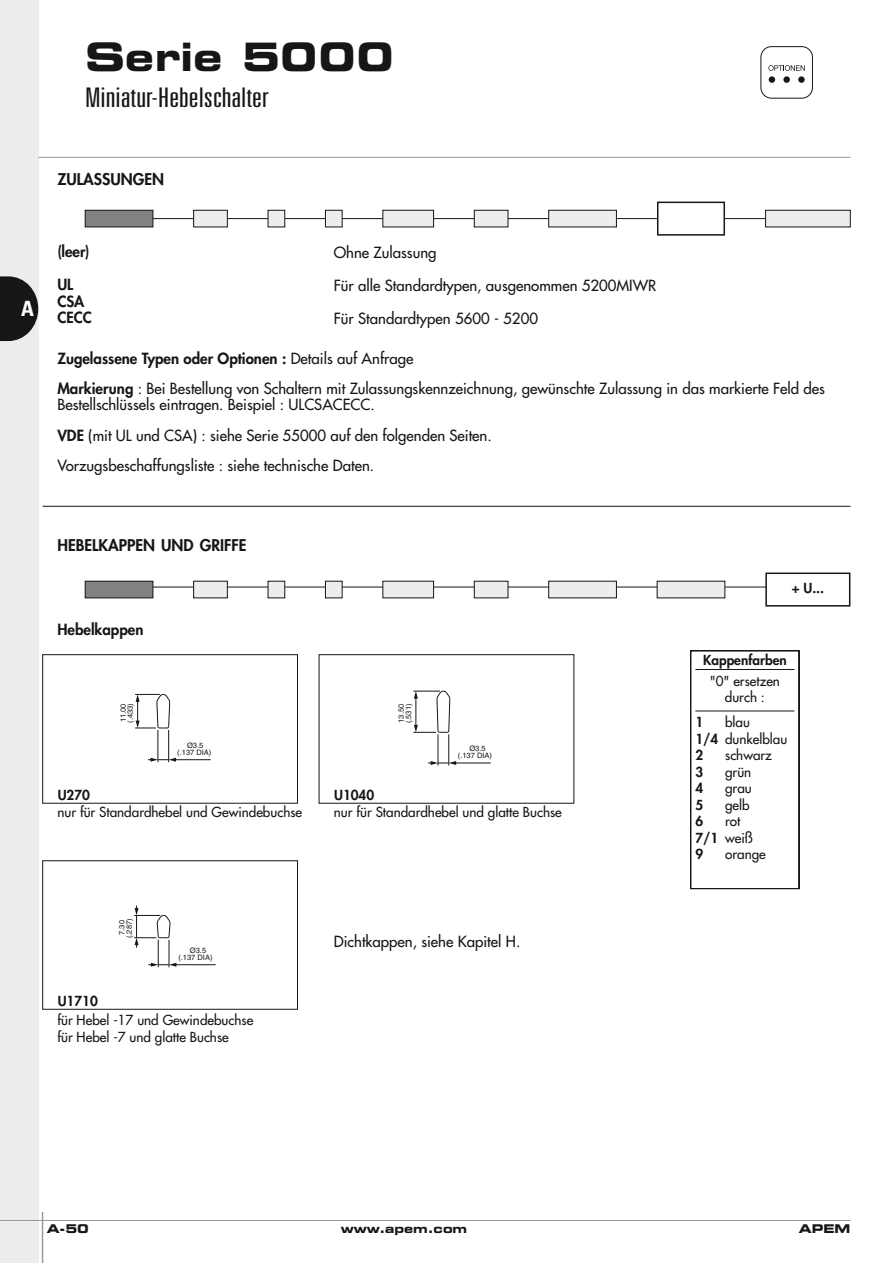
<style>
.page{position:relative;width:893px;height:1263px;background:#fff}
.page>*{position:absolute;margin:0;border:0;box-sizing:border-box;transform-origin:0 0}
.t1{font:700 expanded 39px "Square 721 BT";color:#151616}
.t2{font:300 ultra-condensed 27px "Univers";color:#151616;scale:1.3 1}
.t3{font:700 condensed 21px "Univers";color:#fff}
.t4{font:800 15.75px "Futura";color:#151616}
.t5{font:15px/29.2px "Futura";color:#151616}
.t6{font:800 15px/16.5px "Futura";color:#151616}
.t7{font:13.5px/16.5px "Futura";color:#151616}
.t8{font:800 13.5px "Futura";color:#151616}
.t9{font:700 expanded 12px "Square 721 BT";color:#151616}
.t10{font:7.5px/7.2px "Helvetica";color:#151616}
.s1{font-weight:800}
</style>
<div class="page">
<div style="left:0;top:0;width:38px;height:1263px;background:#eceded"></div>
<hr style="left:0;top:1220px;width:850px;height:1px;background:#989899">
<hr style="left:42px;top:1212px;width:1px;height:51px;background:#989899">
<hr style="left:38px;top:157px;width:812px;height:1px;background:#989899">
<svg style="left:0;top:276px;width:38px;height:65px"></svg>
<hr style="left:148px;top:218px;width:629px;height:1px;background:#151616">
<div style="left:85px;top:210px;width:68px;height:17px;background:#818281"></div>
<div style="left:85px;top:210px;width:68px;height:17px;border:1px solid #151616"></div>
<div style="left:383px;top:210px;width:51px;height:17px;background:#eceded"></div>
<div style="left:383px;top:210px;width:51px;height:17px;border:1px solid #151616"></div>
<div style="left:194px;top:210px;width:33px;height:17px;background:#eceded"></div>
<div style="left:193px;top:210px;width:34px;height:17px;border:1px solid #151616"></div>
<div style="left:268px;top:210px;width:17px;height:17px;background:#eceded"></div>
<div style="left:268px;top:210px;width:17px;height:17px;border:1px solid #151616"></div>
<div style="left:325px;top:210px;width:17px;height:17px;background:#eceded"></div>
<div style="left:325px;top:210px;width:17px;height:17px;border:1px solid #151616"></div>
<div style="left:658px;top:202px;width:66px;height:33px;background:#fff"></div>
<div style="left:657px;top:202px;width:68px;height:34px;border:2px solid #151616"></div>
<div style="left:766px;top:210px;width:84px;height:17px;background:#eceded"></div>
<div style="left:765px;top:210px;width:85px;height:17px;border:1px solid #151616"></div>
<div style="left:474px;top:210px;width:34px;height:17px;background:#eceded"></div>
<div style="left:474px;top:210px;width:34px;height:17px;border:1px solid #151616"></div>
<div style="left:549px;top:210px;width:67px;height:17px;background:#eceded"></div>
<div style="left:549px;top:210px;width:68px;height:17px;border:1px solid #151616"></div>
<hr style="left:43px;top:506px;width:807px;height:1px;background:#151616">
<hr style="left:148px;top:587px;width:629px;height:1px;background:#151616">
<div style="left:657px;top:581px;width:68px;height:17px;background:#eceded"></div>
<div style="left:766px;top:573px;width:84px;height:33px;background:#fff"></div>
<div style="left:765px;top:572px;width:85px;height:34px;border:2px solid #151616"></div>
<svg style="left:42px;top:581px;width:575px;height:222px"></svg>
<div style="left:319px;top:654px;width:255px;height:149px;border:1px solid #151616"></div>
<div style="left:43px;top:860px;width:255px;height:149px;border:1px solid #151616"></div>
<svg style="left:135px;top:694px;width:35px;height:35px"></svg>
<hr style="left:158px;top:730px;width:1px;height:32px;background:#151616">
<hr style="left:168px;top:730px;width:1px;height:32px;background:#151616">
<hr style="left:174px;top:759px;width:37px;height:1px;background:#151616">
<svg style="left:148px;top:758px;width:28px;height:4px"></svg>
<hr style="left:174px;top:964px;width:42px;height:1px;background:#151616">
<svg style="left:134px;top:905px;width:42px;height:62px"></svg>
<svg style="left:413px;top:690px;width:38px;height:43px"></svg>
<hr style="left:438px;top:734px;width:1px;height:31px;background:#151616">
<hr style="left:448px;top:734px;width:1px;height:31px;background:#151616">
<hr style="left:454px;top:763px;width:37px;height:1px;background:#151616">
<svg style="left:428px;top:761px;width:28px;height:4px"></svg>
<div style="left:783px;top:76px;width:7px;height:7px;background:#151616;border-radius:50%"></div>
<div style="left:769px;top:76px;width:6px;height:7px;background:#151616;border-radius:50%"></div>
<svg style="left:798px;top:76px;width:7px;height:7px"></svg>
<div style="left:761px;top:46px;width:52px;height:52px;border:1px solid #151616;border-radius:11px"></div>
<svg style="left:768px;top:65px;width:37px;height:6px"></svg>
<svg style="left:690px;top:651px;width:109px;height:238px"></svg>
<hr style="left:695px;top:669px;width:99px;height:1px;background:#151616">
<hr style="left:695px;top:711px;width:99px;height:1px;background:#151616">
<h1 class="t1" style="left:85px;top:43px;width:311px">Serie 5000</h1>
<h2 class="t2" style="left:85px;top:87px;width:143px">Miniatur-Hebelschalter</h2>
<p class="t4" style="left:57px;top:172px;width:108px">ZULASSUNGEN</p>
<h3 class="t3" style="left:21px;top:301px;width:14px">A</h3>
<p class="t6" style="left:57px;top:244px;width:34px">(leer)</p>
<p class="t6" style="left:57px;top:277px;width:36px">UL<br>CSA<br>CECC</p>
<p class="t5" style="left:334px;top:239px;width:104px">Ohne Zulassung</p>
<p class="t5" style="left:334px;top:272px;width:324px">Für alle Standardtypen, ausgenommen 5200MIWR</p>
<p class="t5" style="left:334px;top:305px;width:206px">Für Standardtypen 5600 - 5200</p>
<p class="t5" style="left:57px;top:345px;width:769px"><span class="s1">Zugelassene Typen oder Optionen :</span> Details auf Anfrage<br><span class="s1">Markierung</span> : Bei Bestellung von Schaltern mit Zulassungskennzeichnung, gewünschte Zulassung in das markierte Feld des</p>
<p class="t5" style="left:57px;top:391px;width:319px">Bestellschlüssels eintragen. Beispiel : ULCSACECC.</p>
<p class="t5" style="left:57px;top:422px;width:436px"><span class="s1">VDE</span> (mit UL und CSA) : siehe Serie 55000 auf den folgenden Seiten.</p>
<p class="t5" style="left:57px;top:451px;width:318px">Vorzugsbeschaffungsliste : siehe technische Daten.</p>
<p class="t4" style="left:57px;top:538px;width:191px">HEBELKAPPEN UND GRIFFE</p>
<p class="t6" style="left:57px;top:622px;width:88px">Hebelkappen</p>
<p class="t10" style="left:120px;top:723px;width:21px;rotate:-90deg">11.00 (.433)</p>
<p class="t10" style="left:187px;top:742px;width:18px">Ø3.5</p>
<p class="t10" style="left:177px;top:749px;width:36px">(.137 DIA)</p>
<p class="t8" style="left:58px;top:788px;width:34px">U270</p>
<p class="t8" style="left:334px;top:788px;width:42px">U1040</p>
<p class="t10" style="left:398px;top:723px;width:21px;rotate:-90deg">13.50 (.531)</p>
<p class="t10" style="left:469px;top:745px;width:18px">Ø3.5</p>
<p class="t10" style="left:458px;top:753px;width:36px">(.137 DIA)</p>
<p class="t7" style="left:57px;top:805px;width:246px">nur für Standardhebel und Gewindebuchse</p>
<p class="t7" style="left:334px;top:805px;width:230px">nur für Standardhebel und glatte Buchse</p>
<p class="t10" style="left:126px;top:938px;width:21px;rotate:-90deg">(.287)</p>
<p class="t10" style="left:119px;top:935px;width:16px;rotate:-90deg">7.30</p>
<p class="t8" style="left:58px;top:994px;width:42px">U1710</p>
<p class="t10" style="left:190px;top:947px;width:18px">Ø3.5</p>
<p class="t10" style="left:178px;top:954px;width:36px">(.137 DIA)</p>
<p class="t7" style="left:57px;top:1013px;width:197px">für Hebel -17 und Gewindebuchse für Hebel -7 und glatte Buchse</p>
<p class="t5" style="left:334px;top:928px;width:188px">Dichtkappen, siehe Kapitel H.</p>
<p class="t8" style="left:792px;top:581px;width:34px">+ U...</p>
<p class="t8" style="left:703px;top:654px;width:85px">Kappenfarben</p>
<p class="t7" style="left:710px;top:673px;width:72px;text-align:center">"0" ersetzen durch :</p>
<p class="t7" style="left:695px;top:715px;width:93px;text-indent:30px">blau<br><span class="s1">1/4</span> dunkelblau<br><span class="s1">2</span></p>
<p class="t8" style="left:695px;top:716px;width:9px">1</p>
<p class="t7" style="left:725px;top:748px;width:48px">schwarz</p>
<p class="t8" style="left:695px;top:765px;width:9px">3</p>
<p class="t7" style="left:725px;top:764px;width:28px">grün</p>
<p class="t8" style="left:695px;top:782px;width:9px">4</p>
<p class="t7" style="left:725px;top:781px;width:28px">grau</p>
<p class="t8" style="left:695px;top:798px;width:9px">5</p>
<p class="t7" style="left:725px;top:797px;width:26px">gelb</p>
<p class="t8" style="left:695px;top:815px;width:9px">6</p>
<p class="t7" style="left:695px;top:814px;width:59px;text-indent:30px">rot<br><span class="s1">7/1</span> weiß<br><span class="s1">9</span></p>
<p class="t7" style="left:725px;top:847px;width:42px">orange</p>
<p class="t9" style="left:47px;top:1225px;width:44px">A-50</p>
<p class="t9" style="left:341px;top:1225px;width:128px">www.apem.com</p>
<p class="t9" style="left:799px;top:1225px;width:53px">APEM</p>
</div>
